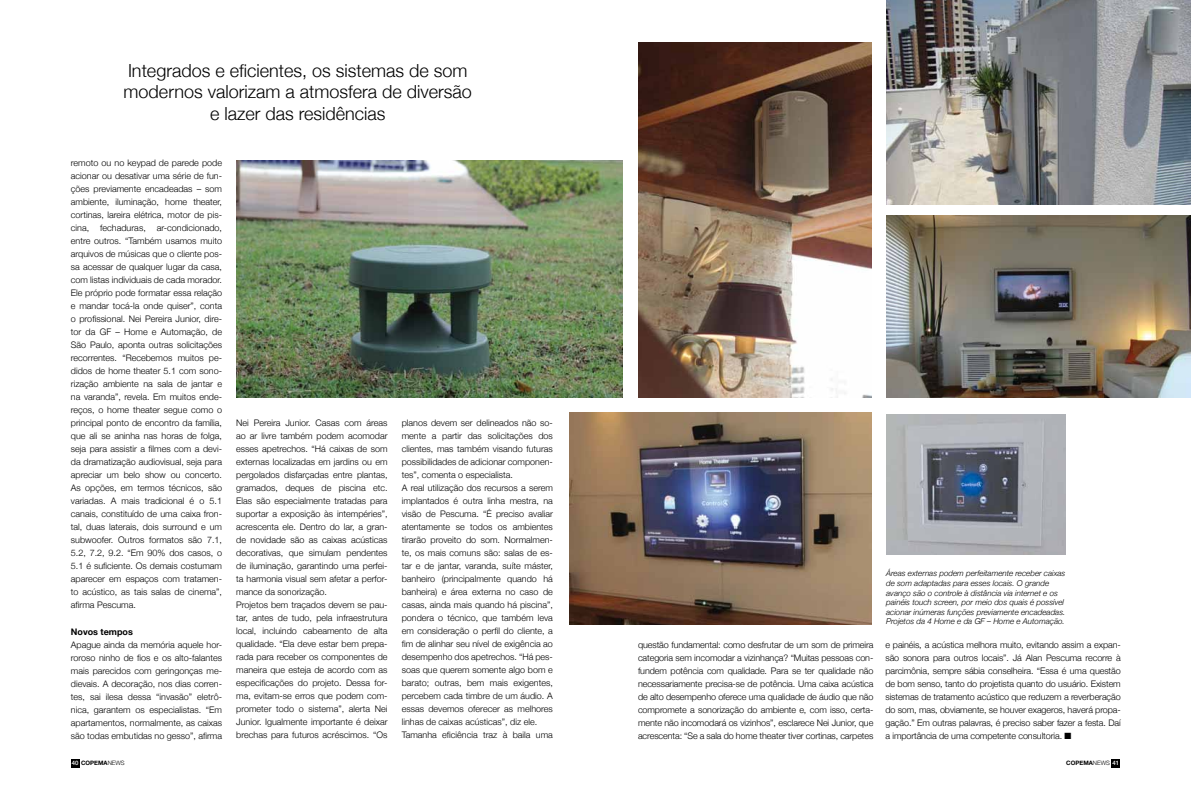
<style>
.page{position:relative;width:1191px;height:786px;background:#fff}
.page>*{position:absolute;margin:0;border:0;box-sizing:border-box;transform-origin:0 0}
.t1{font:300 18px/21.6px "Helvetica Neue";color:#000;text-align:center}
.t2{font:300 9px/13px "Helvetica Neue";color:#000;text-align:justify}
.t3{font:700 9px "Helvetica Neue";color:#000}
.t4{font:italic 300 8px/9.6px "Helvetica Neue";color:#000}
.t5{font:700 6px "Helvetica Neue";color:#000}
.s1{font-weight:500;color:#fff}
.s2{font-weight:300}
</style>
<div class="page">
<div style="left:71px;top:758px;width:9px;height:9px;background:#000"></div>
<div style="left:1111px;top:758px;width:9px;height:9px;background:#000"></div>
<img style="left:886px;top:414px;width:179px;height:140px">
<img style="left:570px;top:412px;width:302px;height:212px">
<img style="left:638px;top:43px;width:234px;height:354px">
<img style="left:236px;top:160px;width:386px;height:237px">
<img style="left:886px;top:0;width:305px;height:204px">
<img style="left:886px;top:215px;width:305px;height:182px">
<h1 class="t1" style="left:124px;top:59px;width:350px">Integrados e eficientes, os sistemas de som modernos valorizam a atmosfera de diversão e lazer das residências</h1>
<p class="t2" style="left:71px;top:156px;width:153px">remoto ou no keypad de parede pode acionar ou desativar uma série de fun&shy;ções previamente encadeadas – som ambiente, iluminação, home theater, cortinas, lareira elétrica, motor de pis&shy;cina, fechaduras, ar-condicionado, entre outros. “Também usamos muito arquivos de músicas que o cliente pos&shy;sa acessar de qualquer lugar da casa, com listas individuais de cada morador.<br>Ele próprio pode formatar essa relação e mandar tocá-la onde quiser”, conta o profissional. Nei Pereira Junior, dire&shy;tor da GF – Home e Automação, de São Paulo, aponta outras solicitações recorrentes. “Recebemos muitos pe&shy;didos de home theater 5.1 com sono&shy;rização ambiente na sala de jantar e na varanda”, revela. Em muitos ende&shy;reços, o home theater segue como o principal ponto de encontro da família, que ali se aninha nas horas de folga, seja para assistir a filmes com a devi&shy;da dramatização audiovisual, seja para apreciar um belo show ou concerto.<br>As opções, em termos técnicos, são variadas. A mais tradicional é o 5.1 canais, constituído de uma caixa fron&shy;tal, duas laterais, dois surround e um subwoofer. Outros formatos são 7.1, 5.2, 7.2, 9.2. “Em 90% dos casos, o 5.1 é suficiente. Os demais costumam aparecer em espaços com tratamen&shy;to acústico, as tais salas de cinema”, afirma Pescuma.</p>
<p class="t3" style="left:71px;top:625px;width:64px">Novos tempos</p>
<p class="t2" style="left:71px;top:637px;width:153px">Apague ainda da memória aquele hor&shy;roroso ninho de fios e os alto-falantes mais parecidos com geringonças me&shy;dievais. A decoração, nos dias corren&shy;tes, sai ilesa dessa “invasão” eletrô&shy;nica, garantem os especialistas. “Em apartamentos, normalmente, as caixas são todas embutidas no gesso”, afirma</p>
<p class="t2" style="left:236px;top:416px;width:153px;text-align:left">Nei Pereira Junior. Casas com áreas ao ar livre também podem acomodar esses apetrechos. “Há caixas de som externas localizadas em jardins ou em pergolados disfarçadas entre plantas, gramados, deques de piscina etc.<br>Elas são especialmente tratadas para suportar a exposição às intempéries”, acrescenta ele. Dentro do lar, a gran&shy;de novidade são as caixas acústicas decorativas, que simulam pendentes de iluminação, garantindo uma perfei&shy;ta harmonia visual sem afetar a perfor&shy;mance da sonorização.<br>Projetos bem traçados devem se pau&shy;tar, antes de tudo, pela infraestrutura local, incluindo cabeamento de alta qualidade. “Ela deve estar bem prepa&shy;rada para receber os componentes de maneira que esteja de acordo com as especificações do projeto. Dessa for&shy;ma, evitam-se erros que podem com&shy;prometer todo o sistema”, alerta Nei Junior. Igualmente importante é deixar brechas para futuros acréscimos. “Os</p>
<p class="t2" style="left:402px;top:416px;width:153px;text-align:left">planos devem ser delineados não so&shy;mente a partir das solicitações dos clientes, mas também visando futuras possibilidades de adicionar componen&shy;tes”, comenta o especialista.<br>A real utilização dos recursos a serem implantados é outra linha mestra, na visão de Pescuma. “É preciso avaliar atentamente se todos os ambientes tirarão proveito do som. Normalmen&shy;te, os mais comuns são: salas de es&shy;tar e de jantar, varanda, suíte máster, banheiro (principalmente quando há banheira) e área externa no caso de casas, ainda mais quando há piscina”, pondera o técnico, que também leva em consideração o perfil do cliente, a fim de alinhar seu nível de exigência ao desempenho dos apetrechos. “Há pes&shy;soas que querem somente algo bom e barato; outras, bem mais exigentes, percebem cada timbre de um áudio. A essas devemos oferecer as melhores linhas de caixas acústicas”, diz ele.<br>Tamanha eficiência traz à baila uma</p>
<p class="t4" style="left:886px;top:568px;width:181px">Áreas externas podem perfeitamente receber caixas de som adaptadas para esses locais. O grande avanço são o controle à distância via internet e os painéis touch screen, por meio dos quais é possível acionar inúmeras funções previamente encadeadas.<br>Projetos da 4 Home e da GF – Home e Automação.</p>
<p class="t2" style="left:638px;top:637px;width:237px">questão fundamental: como desfrutar de um som de primeira categoria sem incomodar a vizinhança? “Muitas pessoas con&shy;fundem potência com qualidade. Para se ter qualidade não necessariamente precisa-se de potência. Uma caixa acústica de alto desempenho oferece uma qualidade de áudio que não compromete a sonorização do ambiente e, com isso, certa&shy;mente não incomodará os vizinhos”, esclarece Nei Junior, que acrescenta: “Se a sala do home theater tiver cortinas, carpetes</p>
<p class="t2" style="left:885px;top:637px;width:237px">e painéis, a acústica melhora muito, evitando assim a expan&shy;são sonora para outros locais”. Já Alan Pescuma recorre à parcimônia, sempre sábia conselheira. “Essa é uma questão de bom senso, tanto do projetista quanto do usuário. Existem sistemas de tratamento acústico que reduzem a reverberação do som, mas, obviamente, se houver exageros, haverá propa&shy;gação.” Em outras palavras, é preciso saber fazer a festa. Daí a importância de uma competente consultoria. ■</p>
<p class="t5" style="left:72px;top:759px;width:54px"><span class="s1">40</span> COPEMA<span class="s2">NEWS</span></p>
<p class="t5" style="left:1066px;top:759px;width:54px">COPEMA<span class="s2">NEWS</span> <span class="s1">41</span></p>
</div>
